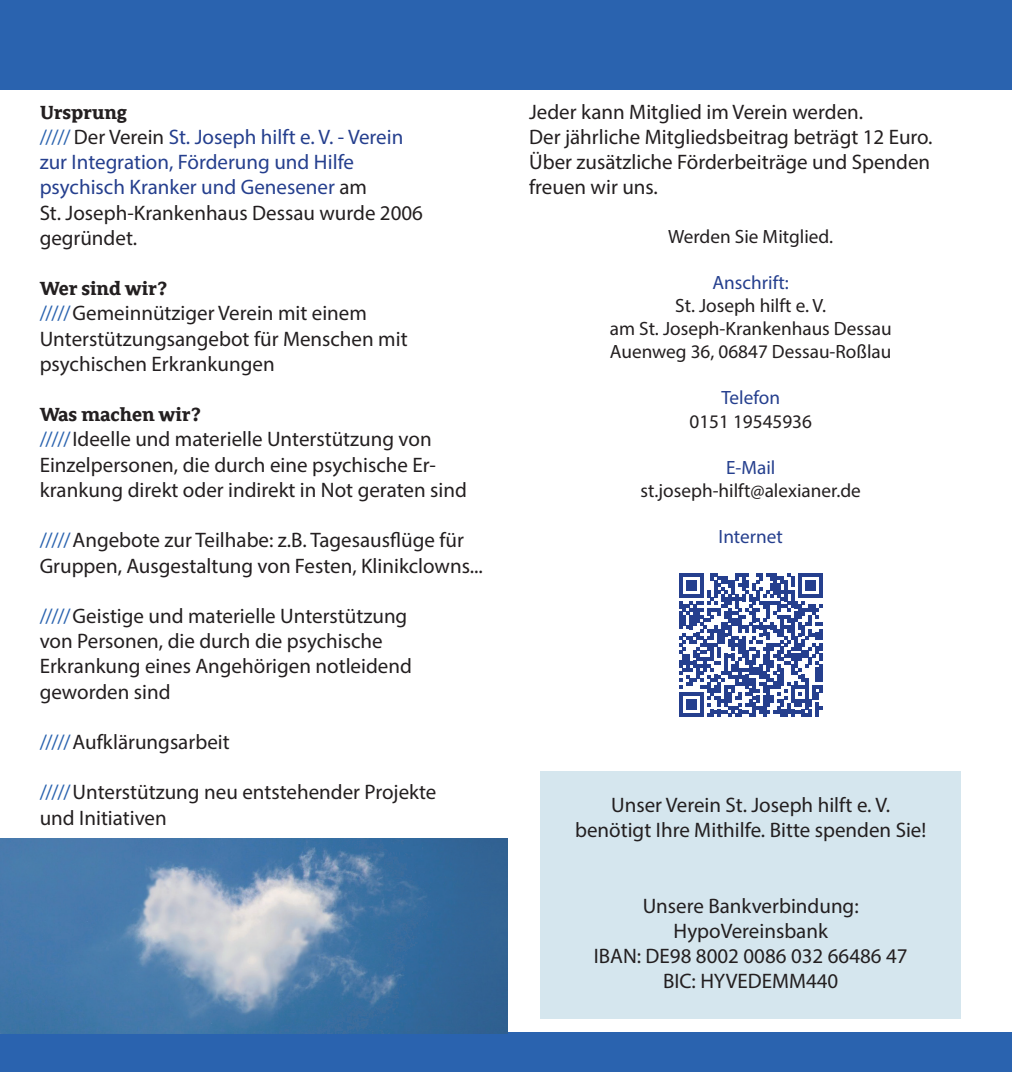
<style>
.page{position:relative;width:1012px;height:1072px;background:#fff}
.page>*{position:absolute;margin:0;border:0;box-sizing:border-box;transform-origin:0 0}
.t1{font:21px/25.2px "Myriad Pro";color:#231f20}
.t2{font:21px/25.2px "Myriad Pro";color:#253f8e}
.t3{font:700 21px "Avance";color:#231f20}
.t4{font:19.25px/23.1px "Myriad Pro";color:#231f20;text-align:center}
.t5{font:19.25px "Myriad Pro";color:#253f8e}
.s1{color:#2a63af}
.s2{color:#231f20}
</style>
<div class="page">
<div style="left:0;top:0;width:1012px;height:89px;background:#2a63af"></div>
<div style="left:0;top:1032px;width:1012px;height:39px;background:#2a63af"></div>
<svg style="left:679px;top:573px;width:143px;height:143px"></svg>
<img style="left:0;top:838px;width:507px;height:195px">
<div style="left:541px;top:771px;width:420px;height:247px;background:#d5e6ee"></div>
<p class="t3" style="left:40px;top:101px;width:89px">Ursprung</p>
<p class="t2" style="left:40px;top:124px;width:385px"><span class="s1">/////</span> <span class="s2">Der Verein</span> St. Joseph hilft e. V. - Verein zur Integration, Förderung und Hilfe psychisch Kranker und Genesener <span class="s2">am<br>St. Joseph-Krankenhaus Dessau wurde 2006 gegründet.</span></p>
<p class="t3" style="left:40px;top:278px;width:129px">Wer sind wir?</p>
<p class="t1" style="left:40px;top:300px;width:369px"><span class="s1">/////</span> Gemeinnütziger Verein mit einem<br>Unterstützungsangebot für Menschen mit psychischen Erkrankungen</p>
<p class="t3" style="left:40px;top:404px;width:163px">Was machen wir?</p>
<p class="t1" style="left:40px;top:426px;width:429px"><span class="s1">/////</span> Ideelle und materielle Unterstützung von<br>Einzelpersonen, die durch eine psychische Er&shy;krankung direkt oder indirekt in Not geraten sind</p>
<p class="t1" style="left:40px;top:527px;width:445px"><span class="s1">/////</span> Angebote zur Teilhabe: z.B. Tagesausflüge für<br>Gruppen, Ausgestaltung von Festen, Klinikclowns...</p>
<p class="t1" style="left:40px;top:603px;width:374px"><span class="s1">/////</span> Geistige und materielle Unterstützung von Personen, die durch die psychische Erkrankung eines Angehörigen notleidend geworden sind</p>
<p class="t1" style="left:40px;top:729px;width:192px"><span class="s1">/////</span> Aufklärungsarbeit</p>
<p class="t1" style="left:40px;top:779px;width:398px"><span class="s1">/////</span> Unterstützung neu entstehender Projekte und Initiativen</p>
<p class="t1" style="left:529px;top:99px;width:405px">Jeder kann Mitglied im Verein werden.<br>Der jährliche Mitgliedsbeitrag beträgt 12 Euro.<br>Über zusätzliche Förderbeiträge und Spenden freuen wir uns.</p>
<p class="t4" style="left:668px;top:224px;width:166px">Werden Sie Mitglied.</p>
<p class="t5" style="left:713px;top:270px;width:78px">Anschrift:</p>
<p class="t4" style="left:610px;top:294px;width:283px">St. Joseph hilft e. V.<br>am St. Joseph-Krankenhaus Dessau<br>Auenweg 36, 06847 Dessau-Roßlau</p>
<p class="t5" style="left:721px;top:386px;width:60px">Telefon</p>
<p class="t4" style="left:689px;top:409px;width:124px">0151 19545936</p>
<p class="t5" style="left:726px;top:455px;width:51px">E-Mail</p>
<p class="t4" style="left:641px;top:478px;width:222px">st.joseph-hilft@alexianer.de</p>
<p class="t5" style="left:719px;top:525px;width:66px">Internet</p>
<p class="t1" style="left:575px;top:792px;width:353px;text-align:center">Unser Verein St. Joseph hilft e. V. benötigt Ihre Mithilfe. Bitte spenden Sie!</p>
<p class="t1" style="left:594px;top:892px;width:315px;text-align:center">Unsere Bankverbindung:<br>HypoVereinsbank<br>IBAN: DE98 8002 0086 032 66486 47<br>BIC: HYVEDEMM440</p>
</div>
